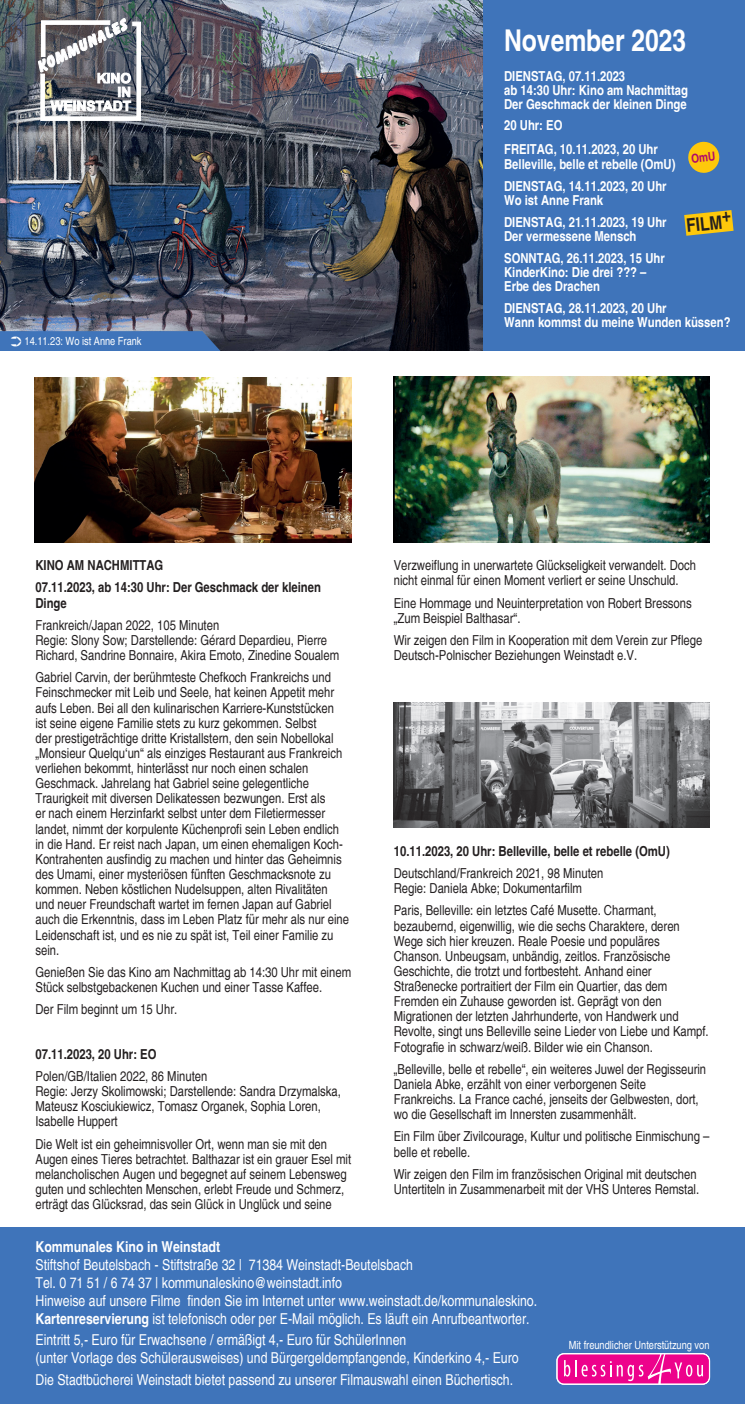
<style>
.page{position:relative;width:745px;height:1404px;background:#fff}
.page>*{position:absolute;margin:0;border:0;box-sizing:border-box;transform-origin:0 0}
.t1{font:700 condensed 30px "Helvetica";color:#fff}
.t2{font:700 condensed 18.75px "Helvetica";color:#231f20}
.t3{font:condensed 15px/18px "Helvetica";color:#fff}
.t4{font:700 condensed 15px "Helvetica";color:#fff}
.t5{font:condensed 13.75px/15.1px "Helvetica";color:#231f20}
.t6{font:700 condensed 13.75px/13.8px "Helvetica";color:#fff}
.t7{font:700 condensed 13.75px/22.2px "Helvetica";color:#231f20}
.t8{font:condensed 11.25px "Helvetica";color:#fff}
.s1{font-weight:700}
</style>
<div class="page">
<img style="left:0;top:0;width:483px;height:351px">
<div style="left:0;top:1227px;width:744px;height:176px;background:#3f74ba"></div>
<svg style="left:38px;top:18px;width:103px;height:103px"></svg>
<div style="left:483px;top:0;width:261px;height:351px;background:#3f74ba"></div>
<svg style="left:557px;top:1354px;width:152px;height:29px;background:#ef259c"></svg>
<div style="left:556px;top:1352px;width:153px;height:32px;border:1px solid #fff;border-radius:7px"></div>
<div style="left:556px;top:1353px;width:153px;height:31px;border:1px solid #fff;border-radius:7px"></div>
<svg style="left:684px;top:210px;width:49px;height:26px"></svg>
<img style="left:34px;top:377px;width:317px;height:165px">
<img style="left:393px;top:377px;width:316px;height:165px">
<img style="left:393px;top:702px;width:316px;height:125px">
<svg style="left:0;top:331px;width:220px;height:20px;background:#3f72b5"></svg>
<svg style="left:688px;top:141px;width:31px;height:32px"></svg>
<h1 class="t1" style="left:504px;top:22px;width:183px">November 2023</h1>
<p class="t8" style="left:25px;top:334px;width:118px">14.11.23: Wo ist Anne Frank</p>
<p class="t6" style="left:504px;top:69px;width:185px">DIENSTAG, 07.11.2023<br>ab 14:30 Uhr: Kino am Nachmittag<br>Der Geschmack der kleinen Dinge</p>
<p class="t6" style="left:504px;top:112px;width:155px;line-height:24.4px">20 Uhr: EO<br>FREITAG, 10.11.2023, 20 Uhr</p>
<p class="t6" style="left:504px;top:153px;width:173px;line-height:22.2px">Belleville, belle et rebelle (OmU)<br>DIENSTAG, 14.11.2023, 20 Uhr</p>
<p class="t6" style="left:504px;top:189px;width:164px;line-height:22.2px">Wo ist Anne Frank<br>DIENSTAG, 21.11.2023, 19 Uhr</p>
<p class="t6" style="left:504px;top:225px;width:162px;line-height:22.2px">Der vermessene Mensch<br>SONNTAG, 26.11.2023, 15 Uhr</p>
<p class="t6" style="left:504px;top:265px;width:144px">KinderKino: Die drei ??? –<br>Erbe des Drachen</p>
<p class="t6" style="left:504px;top:301px;width:228px">DIENSTAG, 28.11.2023, 20 Uhr<br>Wann kommst du meine Wunden küssen?</p>
<h2 class="t2" style="left:685px;top:214px;width:46px;rotate:-6deg">FILM+</h2>
<p class="t7" style="left:35px;top:554px;width:287px">KINO AM NACHMITTAG<br>07.11.2023, ab 14:30 Uhr: Der Geschmack der kleinen</p>
<p class="t7" style="left:35px;top:591px;width:33px">Dinge</p>
<p class="t5" style="left:35px;top:617px;width:305px">Frankreich/Japan 2022, 105 Minuten<br>Regie: Slony Sow; Darstellende: Gérard Depardieu, Pierre<br>Richard, Sandrine Bonnaire, Akira Emoto, Zinedine Soualem</p>
<p class="t5" style="left:35px;top:669px;width:315px">Gabriel Carvin, der berühmteste Chefkoch Frankreichs und Feinschmecker mit Leib und Seele, hat keinen Appetit mehr aufs Leben. Bei all den kulinarischen Karriere-Kunststücken<br>ist seine eigene Familie stets zu kurz gekommen. Selbst<br>der prestigeträchtige dritte Kristallstern, den sein Nobellokal „Monsieur Quelqu‘un“ als einziges Restaurant aus Frankreich verliehen bekommt, hinterlässt nur noch einen schalen Geschmack. Jahrelang hat Gabriel seine gelegentliche Traurigkeit mit diversen Delikatessen bezwungen. Erst als<br>er nach einem Herzinfarkt selbst unter dem Filetiermesser landet, nimmt der korpulente Küchenprofi sein Leben endlich in die Hand. Er reist nach Japan, um einen ehemaligen Koch-Kontrahenten ausfindig zu machen und hinter das Geheimnis des Umami, einer mysteriösen fünften Geschmacksnote zu kommen. Neben köstlichen Nudelsuppen, alten Rivalitäten und neuer Freundschaft wartet im fernen Japan auf Gabriel auch die Erkenntnis, dass im Leben Platz für mehr als nur eine Leidenschaft ist, und es nie zu spät ist, Teil einer Familie zu sein.</p>
<p class="t5" style="left:35px;top:964px;width:317px">Genießen Sie das Kino am Nachmittag ab 14:30 Uhr mit einem<br>Stück selbstgebackenen Kuchen und einer Tasse Kaffee.</p>
<p class="t5" style="left:35px;top:1001px;width:143px">Der Film beginnt um 15 Uhr.</p>
<p class="t7" style="left:35px;top:1042px;width:122px">07.11.2023, 20 Uhr: EO</p>
<p class="t5" style="left:35px;top:1068px;width:307px">Polen/GB/Italien 2022, 86 Minuten<br>Regie: Jerzy Skolimowski; Darstellende: Sandra Drzymalska, Mateusz Kosciukiewicz, Tomasz Organek, Sophia Loren, Isabelle Huppert</p>
<p class="t5" style="left:35px;top:1135px;width:317px">Die Welt ist ein geheimnisvoller Ort, wenn man sie mit den Augen eines Tieres betrachtet. Balthazar ist ein grauer Esel mit melancholischen Augen und begegnet auf seinem Lebensweg guten und schlechten Menschen, erlebt Freude und Schmerz, erträgt das Glücksrad, das sein Glück in Unglück und seine</p>
<p class="t5" style="left:393px;top:557px;width:304px">Verzweiflung in unerwartete Glückseligkeit verwandelt. Doch nicht einmal für einen Moment verliert er seine Unschuld.</p>
<p class="t5" style="left:393px;top:595px;width:299px">Eine Hommage und Neuinterpretation von Robert Bressons „Zum Beispiel Balthasar“.</p>
<p class="t5" style="left:393px;top:632px;width:310px">Wir zeigen den Film in Kooperation mit dem Verein zur Pflege<br>Deutsch-Polnischer Beziehungen Weinstadt e.V.</p>
<p class="t7" style="left:393px;top:839px;width:277px">10.11.2023, 20 Uhr: Belleville, belle et rebelle (OmU)</p>
<p class="t5" style="left:393px;top:865px;width:211px">Deutschland/Frankreich 2021, 98 Minuten<br>Regie: Daniela Abke; Dokumentarfilm</p>
<p class="t5" style="left:393px;top:902px;width:316px">Paris, Belleville: ein letztes Café Musette. Charmant, bezaubernd, eigenwillig, wie die sechs Charaktere, deren Wege sich hier kreuzen. Reale Poesie und populäres Chanson. Unbeugsam, unbändig, zeitlos. Französische Geschichte, die trotzt und fortbesteht. Anhand einer Straßenecke portraitiert der Film ein Quartier, das dem Fremden ein Zuhause geworden ist. Geprägt von den Migrationen der letzten Jahrhunderte, von Handwerk und Revolte, singt uns Belleville seine Lieder von Liebe und Kampf.<br>Fotografie in schwarz/weiß. Bilder wie ein Chanson.</p>
<p class="t5" style="left:393px;top:1061px;width:314px">„Belleville, belle et rebelle“, ein weiteres Juwel der Regisseurin Daniela Abke, erzählt von einer verborgenen Seite Frankreichs. La France caché, jenseits der Gelbwesten, dort, wo die Gesellschaft im Innersten zusammenhält.</p>
<p class="t5" style="left:393px;top:1128px;width:317px">Ein Film über Zivilcourage, Kultur und politische Einmischung – belle et rebelle.</p>
<p class="t5" style="left:393px;top:1166px;width:307px">Wir zeigen den Film im französischen Original mit deutschen<br>Untertiteln in Zusammenarbeit mit der VHS Unteres Remstal.</p>
<p class="t4" style="left:35px;top:1236px;width:186px">Kommunales Kino in Weinstadt</p>
<p class="t3" style="left:35px;top:1255px;width:503px">Stiftshof Beutelsbach - Stiftstraße 32 | 71384 Weinstadt-Beutelsbach<br>Tel. 0 71 51 / 6 74 37 | kommunaleskino@weinstadt.info<br>Hinweise auf unsere Filme finden Sie im Internet unter www.weinstadt.de/kommunaleskino.<br><span class="s1">Kartenreservierung</span> ist telefonisch oder per E-Mail möglich. Es läuft ein Anrufbeantworter.</p>
<p class="t3" style="left:35px;top:1330px;width:484px">Eintritt 5,- Euro für Erwachsene / ermäßigt 4,- Euro für SchülerInnen<br>(unter Vorlage des Schülerausweises) und Bürgergeldempfangende, Kinderkino 4,- Euro</p>
<p class="t3" style="left:35px;top:1370px;width:479px">Die Stadtbücherei Weinstadt bietet passend zu unserer Filmauswahl einen Büchertisch.</p>
<p class="t8" style="left:568px;top:1338px;width:142px">Mit freundlicher Unterstützung von</p>
</div>
